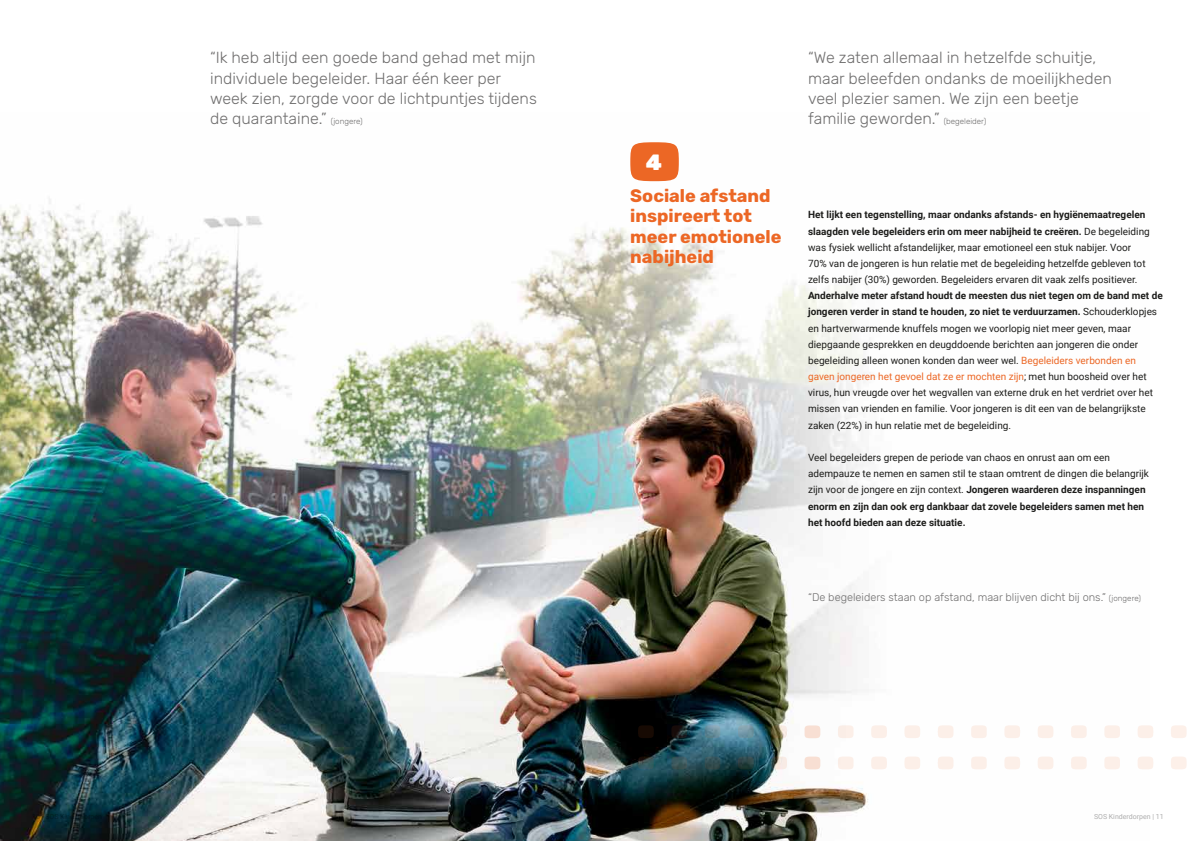
<style>
.page{position:relative;width:1196px;height:841px;background:#fff}
.page>*{position:absolute;margin:0;border:0;box-sizing:border-box;transform-origin:0 0}
.t1{font:900 22px "Rubik";color:#fff}
.t2{font:700 18px/20.2px "Rubik";color:#ec6725}
.t3{font:300 16px/20px "Rubik";color:#706f6f}
.t4{font:300 11px "Rubik";color:#706f6f}
.t5{font:10px/16.2px "Roboto";color:#1d1d1b}
.t6{font:7px "Roboto";color:#aeaeae}
.s1{font-size:8px}
.s2{font-weight:700}
.s3{color:#ec6725}
</style>
<div class="page">
<img style="left:0;top:181px;width:868px;height:659px">
<img style="left:630px;top:720px;width:557px;height:56px">
<img style="left:797px;top:718px;width:36px;height:58px">
<svg style="left:630px;top:142px;width:49px;height:39px;background:#ed7337"></svg>
<h3 class="t3" style="left:210px;top:48px;width:328px">“Ik heb altijd een goede band gehad met mijn individuele begeleider. Haar één keer per week zien, zorgde voor de lichtpuntjes tijdens de quarantaine.” <span class="s1">(jongere)</span></h3>
<h1 class="t1" style="left:646px;top:149px;width:18px">4</h1>
<h2 class="t2" style="left:630px;top:186px;width:153px">Sociale afstand inspireert tot meer emotionele nabijheid</h2>
<h3 class="t3" style="left:808px;top:48px;width:305px">“We zaten allemaal in hetzelfde schuitje, maar beleefden ondanks de moeilijkheden veel plezier samen. We zijn een beetje familie geworden.” <span class="s1">(begeleider)</span></h3>
<p class="t5" style="left:808px;top:206px;width:343px"><span class="s2">Het lijkt een tegenstelling, maar ondanks afstands- en hygiënemaatregelen slaagden vele begeleiders erin om meer nabijheid te creëren.</span> De begeleiding was fysiek wellicht afstandelijker, maar emotioneel een stuk nabijer. Voor 70% van de jongeren is hun relatie met de begeleiding hetzelfde gebleven tot zelfs nabijer (30%) geworden. Begeleiders ervaren dit vaak zelfs positiever.</p>
<p class="t5" style="left:808px;top:287px;width:356px"><span class="s2">Anderhalve meter afstand houdt de meesten dus niet tegen om de band met de jongeren verder in stand te houden, zo niet te verduurzamen.</span> Schouderklopjes en hartverwarmende knuffels mogen we voorlopig niet meer geven, maar diepgaande gesprekken en deugddoende berichten aan jongeren die onder begeleiding alleen wonen konden dan weer wel. <span class="s3">Begeleiders verbonden en gaven jongeren het gevoel dat ze er mochten zijn</span>; met hun boosheid over het virus, hun vreugde over het wegvallen van externe druk en het verdriet over het missen van vrienden en familie. Voor jongeren is dit een van de belangrijkste zaken (22%) in hun relatie met de begeleiding.</p>
<p class="t5" style="left:808px;top:449px;width:342px">Veel begeleiders grepen de periode van chaos en onrust aan om een adempauze te nemen en samen stil te staan omtrent de dingen die belangrijk zijn voor de jongere en zijn context. <span class="s2">Jongeren waarderen deze inspanningen enorm en zijn dan ook erg dankbaar dat zovele begeleiders samen met hen het hoofd bieden aan deze situatie.</span></p>
<p class="t4" style="left:808px;top:590px;width:334px">“De begeleiders staan op afstand, maar blijven dicht bij ons.” <span class="s1">(jongere)</span></p>
<p class="t6" style="left:1094px;top:811px;width:71px">SOS Kinderdorpen | 11</p>
</div>
